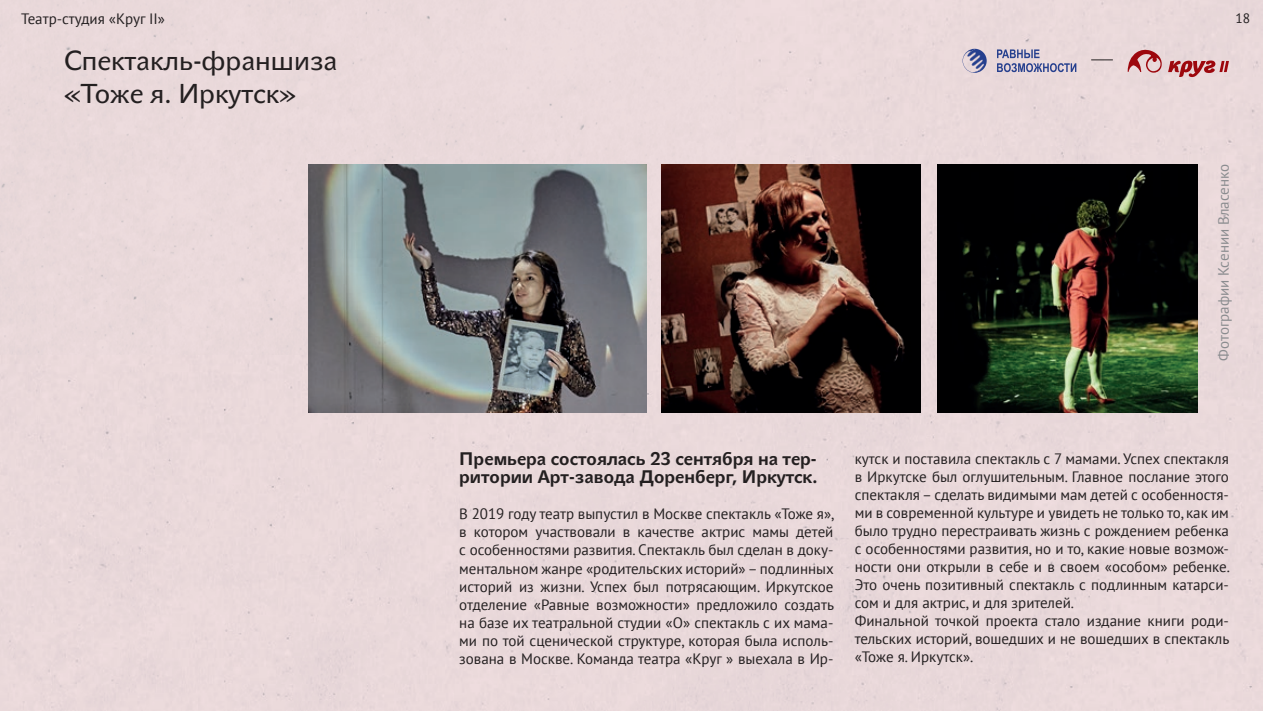
<style>
.page{position:relative;width:1263px;height:711px;background:#fff}
.page>*{position:absolute;margin:0;border:0;box-sizing:border-box;transform-origin:0 0}
.t1{font:27px/32.4px "John Sans Text Pro";color:#231f20}
.t2{font:700 18px/18px "John Sans Text Pro";color:#231f20}
.t3{font:15px/18px "PT Sans";color:#231f20;text-align:justify}
.t4{font:15px "PT Sans";color:#8a8c8f}
.t5{font:13.5px "PT Sans";color:#231f20}
</style>
<div class="page">
<div style="left:0;top:0;width:1263px;height:710px;background:#ead9da"></div>
<svg style="left:1128px;top:49px;width:101px;height:28px"></svg>
<svg style="left:963px;top:49px;width:24px;height:24px"></svg>
<svg style="left:997px;top:49px;width:79px;height:23px"></svg>
<svg style="left:1091px;top:59px;width:22px;height:1px"></svg>
<img style="left:308px;top:164px;width:338px;height:248px">
<img style="left:661px;top:164px;width:260px;height:248px">
<img style="left:938px;top:164px;width:259px;height:248px">
<p class="t3" style="left:21px;top:10px;width:145px">Театр-студия «Круг II»</p>
<p class="t5" style="left:1235px;top:10px;width:16px">18</p>
<h1 class="t1" style="left:64px;top:45px;width:275px">Спектакль-франшиза «Тоже я. Иркутск»</h1>
<p class="t4" style="left:1214px;top:360px;width:198px;rotate:-90deg">Фотографии Ксении Власенко</p>
<p class="t2" style="left:459px;top:450px;width:360px">Премьера состоялась 23 сентября на тер&shy;ритории Арт-завода Доренберг, Иркутск.</p>
<p class="t3" style="left:459px;top:504px;width:377px">В 2019 году театр выпустил в Москве спектакль «Тоже я», в котором участвовали в качестве актрис мамы детей с особенностями развития. Спектакль был сделан в доку&shy;ментальном жанре «родительских историй» – подлинных историй из жизни. Успех был потрясающим. Иркутское отделение «Равные возможности» предложило создать на базе их театральной студии «О» спектакль с их мама&shy;ми по той сценической структуре, которая была исполь&shy;зована в Москве. Команда театра «Круг » выехала в Ир-</p>
<p class="t3" style="left:855px;top:449px;width:377px;text-align:left">кутск и поставила спектакль с 7 мамами. Успех спектакля в Иркутске был оглушительным. Главное послание этого спектакля – сделать видимыми мам детей с особенностя&shy;ми в современной культуре и увидеть не только то, как им было трудно перестраивать жизнь с рождением ребенка с особенностями развития, но и то, какие новые возмож&shy;ности они открыли в себе и в своем «особом» ребенке.<br>Это очень позитивный спектакль с подлинным катарси&shy;сом и для актрис, и для зрителей.<br>Финальной точкой проекта стало издание книги роди&shy;тельских историй, вошедших и не вошедших в спектакль «Тоже я. Иркутск».</p>
</div>
